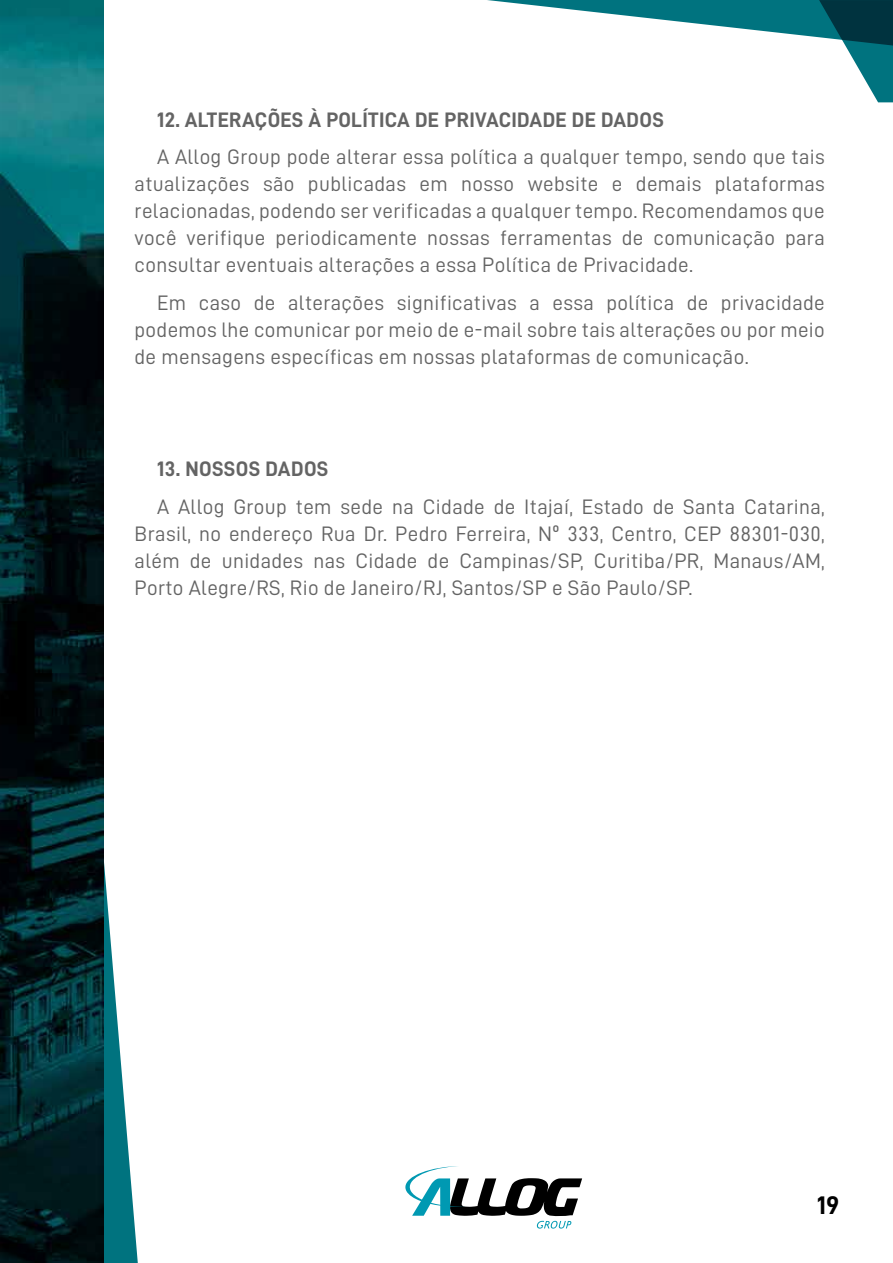
<style>
.page{position:relative;width:893px;height:1263px;background:#fff}
.page>*{position:absolute;margin:0;border:0;box-sizing:border-box;transform-origin:0 0}
.t1{font:25.5px "D DIN Bold";color:#000}
.t2{font:21px/27px "D DIN";letter-spacing:.015em;color:#646464;text-align:justify}
.t3{font:21px "D DIN Bold";letter-spacing:.015em;color:#646464}
</style>
<div class="page">
<svg style="left:487px;top:0;width:406px;height:102px"></svg>
<svg style="left:405px;top:1166px;width:177px;height:62px"></svg>
<svg style="left:1px;top:863px;width:137px;height:400px"></svg>
<img style="left:0;top:0;width:104px;height:1262px">
<p class="t3" style="left:157px;top:108px;width:508px">12. ALTERAÇÕES À POLÍTICA DE PRIVACIDADE DE DADOS</p>
<p class="t2" style="left:135px;top:143px;width:692px;text-indent:22px">A Allog Group pode alterar essa política a qualquer tempo, sendo que tais atualizações são publicadas em nosso website e demais plataformas relacionadas, podendo ser verificadas a qualquer tempo. Recomendamos que você verifique periodicamente nossas ferramentas de comunicação para consultar eventuais alterações a essa Política de Privacidade.</p>
<p class="t2" style="left:135px;top:289px;width:692px;text-indent:22px">Em caso de alterações significativas a essa política de privacidade podemos lhe comunicar por meio de e-mail sobre tais alterações ou por meio de mensagens específicas em nossas plataformas de comunicação.</p>
<p class="t3" style="left:157px;top:457px;width:173px">13. NOSSOS DADOS</p>
<p class="t2" style="left:135px;top:493px;width:692px;text-indent:22px">A Allog Group tem sede na Cidade de Itajaí, Estado de Santa Catarina, Brasil, no endereço Rua Dr. Pedro Ferreira, Nº 333, Centro, CEP 88301-030, além de unidades nas Cidade de Campinas/SP, Curitiba/PR, Manaus/AM, Porto Alegre/RS, Rio de Janeiro/RJ, Santos/SP e São Paulo/SP.</p>
<p class="t1" style="left:817px;top:1191px;width:24px">19</p>
</div>
